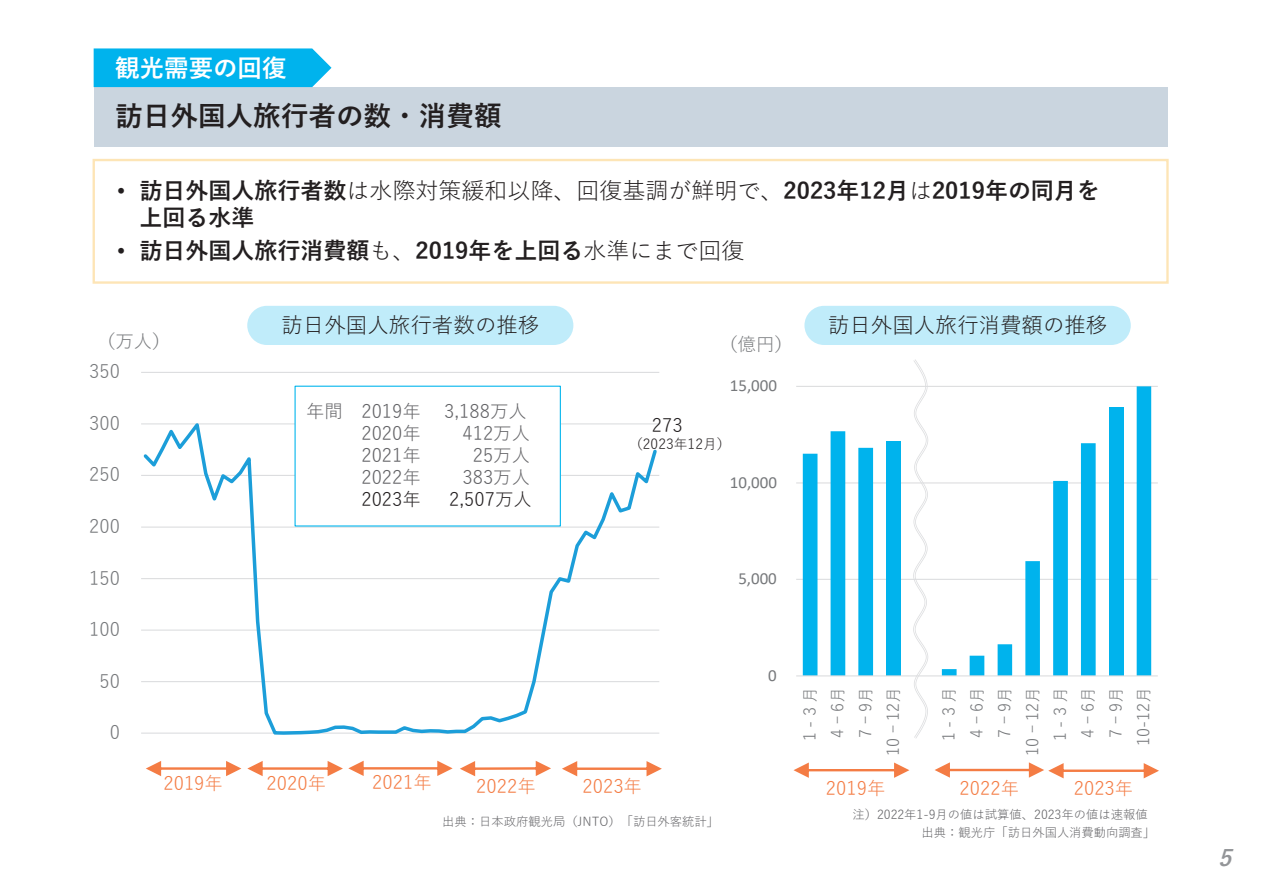
<style>
.page{position:relative;width:1263px;height:893px;background:#fff}
.page>*{position:absolute;margin:0;border:0;box-sizing:border-box;transform-origin:0 0}
.t1{font:700 27.6px "Yu Gothic";color:#231f20}
.t2{font:700 24.45px "Yu Gothic";color:#fff}
.t3{font:700 22.95px/27.6px "Yu Gothic";color:#231f20}
.t4{font:italic 700 22.35px "Yu Go";color:#939598}
.t5{font:21.45px "Yu Gothic";color:#231f20}
.t6{font:18.45px "Yu Gothic";letter-spacing:.005em;color:#636366}
.t7{font:18.45px "Yu Gothic";letter-spacing:.005em;color:#f47c44}
.t8{font:18.45px "Yu Gothic";color:#76787b}
.t9{font:18.45px "Yu Gothic";letter-spacing:.005em;color:#231f20}
.t10{font:16.95px "Calibri";letter-spacing:-.005em;color:#76787b}
.t11{font:16.2px/27.8px "Yu Gothic";color:#76787b;text-align:right}
.t12{font:13.8px "Yu Gothic";letter-spacing:.005em;color:#231f20}
.t13{font:12.3px "Yu Gothic";color:#636366}
.s1{font-family:"Arial";font-weight:400}
.s2{font-weight:400}
</style>
<div class="page">
<hr style="left:141px;top:372px;width:518px;height:1px;background:#dcdddf">
<svg style="left:141px;top:423px;width:518px;height:311px"></svg>
<hr style="left:796px;top:579px;width:362px;height:1px;background:#dcdddf">
<hr style="left:796px;top:482px;width:362px;height:1px;background:#dcdddf">
<hr style="left:796px;top:386px;width:362px;height:1px;background:#dcdddf">
<svg style="left:803px;top:386px;width:348px;height:289px"></svg>
<hr style="left:796px;top:675px;width:362px;height:1px;background:#dcdddf">
<div style="left:94px;top:87px;width:1073px;height:59px;background:#cad5df"></div>
<div style="left:94px;top:48px;width:237px;height:39px;background:#00b3ed"></div>
<div style="left:247px;top:306px;width:326px;height:39px;background:#c0ecfa;border-radius:20px"></div>
<div style="left:804px;top:306px;width:327px;height:39px;background:#c0ecfa;border-radius:20px"></div>
<svg style="left:913px;top:359px;width:15px;height:379px"></svg>
<svg style="left:793px;top:762px;width:116px;height:16px"></svg>
<svg style="left:935px;top:762px;width:224px;height:16px"></svg>
<svg style="left:146px;top:761px;width:95px;height:15px"></svg>
<svg style="left:247px;top:761px;width:206px;height:15px"></svg>
<svg style="left:460px;top:761px;width:91px;height:15px"></svg>
<svg style="left:562px;top:761px;width:100px;height:15px"></svg>
<div style="left:295px;top:386px;width:265px;height:140px;background:#fff"></div>
<p class="t2" style="left:115px;top:54px;width:173px">観光需要の回復</p>
<p class="t1" style="left:115px;top:100px;width:388px">訪日外国人旅行者の数・消費額</p>
<p class="t3" style="left:140px;top:177px;width:962px;text-indent:-22px"><span class="s1">•</span> 訪日外国人旅行者数<span class="s2">は水際対策緩和以降、回復基調が鮮明で、</span>2023年12月<span class="s2">は</span>2019年の同月を上回る水準</p>
<p class="t3" style="left:117px;top:237px;width:629px"><span class="s1">•</span> 訪日外国人旅行消費額<span class="s2">も、</span>2019年を上回る<span class="s2">水準にまで回復</span></p>
<p class="t8" style="left:97px;top:324px;width:75px">（万人）</p>
<p class="t8" style="left:89px;top:354px;width:32px">350</p>
<p class="t8" style="left:89px;top:406px;width:32px">300</p>
<p class="t8" style="left:89px;top:458px;width:32px">250</p>
<p class="t8" style="left:89px;top:509px;width:32px">200</p>
<p class="t8" style="left:89px;top:561px;width:32px">150</p>
<p class="t8" style="left:89px;top:612px;width:32px">100</p>
<p class="t8" style="left:99px;top:664px;width:22px">50</p>
<p class="t8" style="left:110px;top:715px;width:12px">0</p>
<p class="t5" style="left:281px;top:306px;width:260px">訪日外国人旅行者数の推移</p>
<p class="t5" style="left:828px;top:306px;width:281px">訪日外国人旅行消費額の推移</p>
<p class="t8" style="left:719px;top:327px;width:75px">（億円）</p>
<p class="t6" style="left:306px;top:394px;width:116px">年間 2019年</p>
<p class="t6" style="left:444px;top:394px;width:84px">3,188万人</p>
<p class="t6" style="left:361px;top:416px;width:61px">2020年</p>
<p class="t6" style="left:462px;top:416px;width:69px">412万人</p>
<p class="t6" style="left:361px;top:438px;width:61px">2021年</p>
<p class="t6" style="left:473px;top:438px;width:59px">25万人</p>
<p class="t6" style="left:361px;top:460px;width:61px">2022年</p>
<p class="t6" style="left:462px;top:460px;width:69px">383万人</p>
<p class="t9" style="left:361px;top:482px;width:61px">2023年</p>
<p class="t9" style="left:449px;top:482px;width:84px">2,507万人</p>
<p class="t9" style="left:652px;top:408px;width:32px">273</p>
<p class="t12" style="left:629px;top:431px;width:103px">（2023年12月）</p>
<p class="t10" style="left:730px;top:374px;width:48px">15,000</p>
<p class="t10" style="left:730px;top:470px;width:48px">10,000</p>
<p class="t10" style="left:738px;top:567px;width:40px">5,000</p>
<p class="t10" style="left:768px;top:663px;width:10px">0</p>
<p class="t11" style="left:794px;top:756px;width:71px;rotate:-90deg">1 - 3 月<br>4 ｰ 6月<br>7 ｰ 9月<br>10 ｰ 12月</p>
<p class="t11" style="left:933px;top:756px;width:71px;rotate:-90deg">1 - 3 月<br>4 ｰ 6月<br>7 ｰ 9月<br>10 ｰ 12月<br>1 - 3 月<br>4 ｰ 6月<br>7 ｰ 9月<br>10-12月</p>
<p class="t7" style="left:163px;top:766px;width:61px">2019年</p>
<p class="t7" style="left:266px;top:766px;width:61px">2020年</p>
<p class="t7" style="left:372px;top:765px;width:61px">2021年</p>
<p class="t7" style="left:476px;top:769px;width:61px">2022年</p>
<p class="t7" style="left:582px;top:769px;width:61px">2023年</p>
<p class="t7" style="left:959px;top:771px;width:61px">2022年</p>
<p class="t7" style="left:1074px;top:771px;width:61px">2023年</p>
<p class="t7" style="left:826px;top:771px;width:61px">2019年</p>
<p class="t13" style="left:442px;top:810px;width:278px">出典：日本政府観光局（JNTO）「訪日外客統計」</p>
<p class="t13" style="left:852px;top:803px;width:297px">注）2022年1-9月の値は試算値、2023年の値は速報値</p>
<p class="t13" style="left:921px;top:821px;width:235px">出典：観光庁「訪日外国人消費動向調査」</p>
<p class="t4" style="left:1218px;top:845px;width:24px">5</p>
</div>
